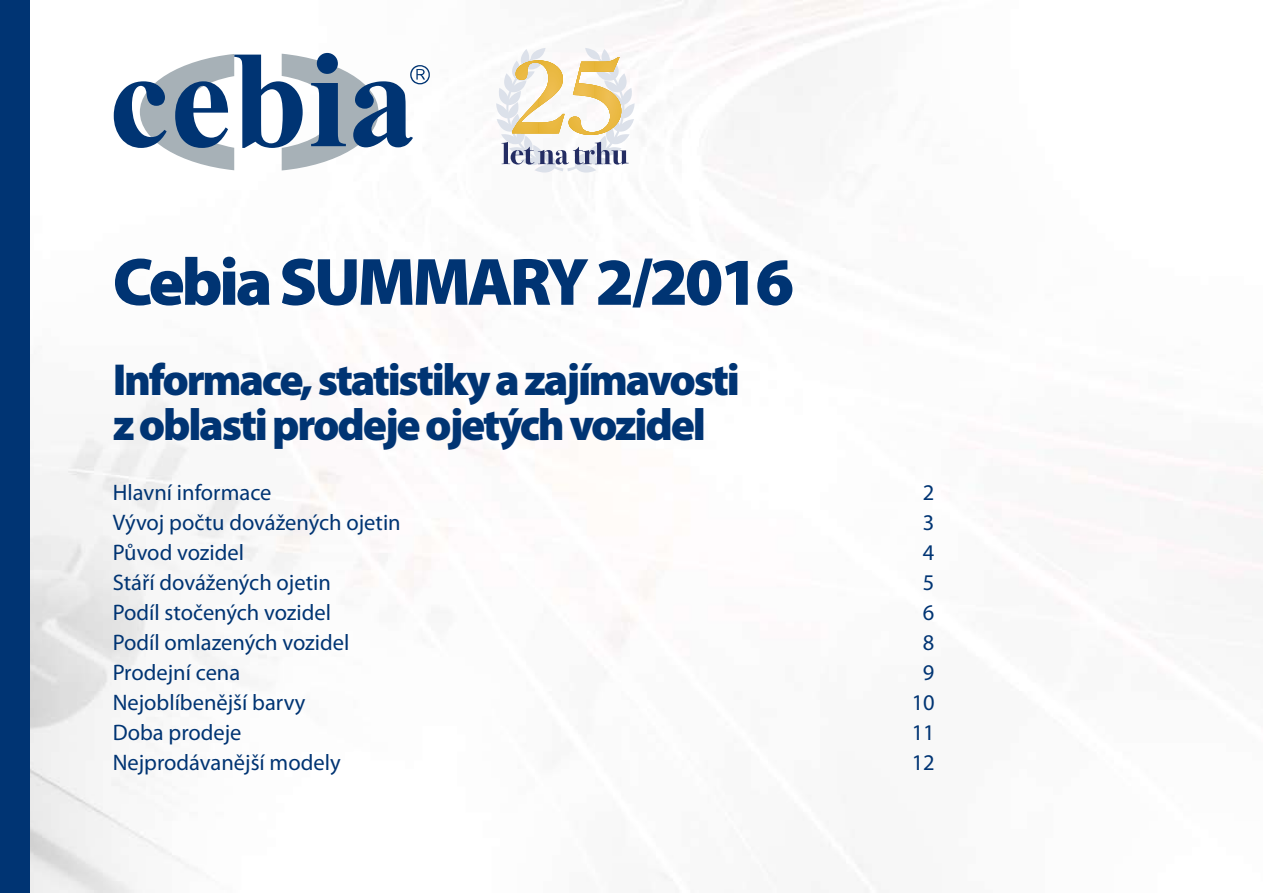
<style>
.page{position:relative;width:1263px;height:893px;background:#fff}
.page>*{position:absolute;margin:0;border:0;box-sizing:border-box;transform-origin:0 0}
.t1{font:900 67.5px "Myriad Pro";letter-spacing:-.05em;color:#003473}
.t2{font:900 45px/45px "Myriad Pro";letter-spacing:-.05em;color:#003473}
.t3{font:22.5px "Myriad Pro";color:#003473}
</style>
<div class="page">
<svg style="left:114px;top:53px;width:316px;height:117px"></svg>
<div style="left:0;top:0;width:30px;height:893px;background:#003473"></div>
<svg style="left:496px;top:48px;width:139px;height:125px"></svg>
<h1 class="t1" style="left:113px;top:237px;width:683px">Cebia SUMMARY 2/2016</h1>
<h2 class="t2" style="left:113px;top:355px;width:629px">Informace, statistiky a zajímavosti z oblasti prodeje ojetých vozidel</h2>
<p class="t3" style="left:113px;top:478px;width:160px">Hlavní informace</p>
<p class="t3" style="left:923px;top:478px;width:13px">2</p>
<p class="t3" style="left:113px;top:508px;width:290px">Vývoj počtu dovážených ojetin</p>
<p class="t3" style="left:923px;top:508px;width:13px">3</p>
<p class="t3" style="left:113px;top:538px;width:133px">Původ vozidel</p>
<p class="t3" style="left:923px;top:538px;width:13px">4</p>
<p class="t3" style="left:113px;top:568px;width:220px">Stáří dovážených ojetin</p>
<p class="t3" style="left:923px;top:568px;width:13px">5</p>
<p class="t3" style="left:113px;top:598px;width:220px">Podíl stočených vozidel</p>
<p class="t3" style="left:923px;top:598px;width:13px">6</p>
<p class="t3" style="left:113px;top:628px;width:238px">Podíl omlazených vozidel</p>
<p class="t3" style="left:923px;top:628px;width:13px">8</p>
<p class="t3" style="left:113px;top:658px;width:129px">Prodejní cena</p>
<p class="t3" style="left:923px;top:658px;width:13px">9</p>
<p class="t3" style="left:113px;top:688px;width:194px">Nejoblíbenější barvy</p>
<p class="t3" style="left:912px;top:688px;width:25px">10</p>
<p class="t3" style="left:113px;top:718px;width:130px">Doba prodeje</p>
<p class="t3" style="left:912px;top:718px;width:25px">11</p>
<p class="t3" style="left:113px;top:748px;width:229px">Nejprodávanější modely</p>
<p class="t3" style="left:912px;top:748px;width:25px">12</p>
</div>
